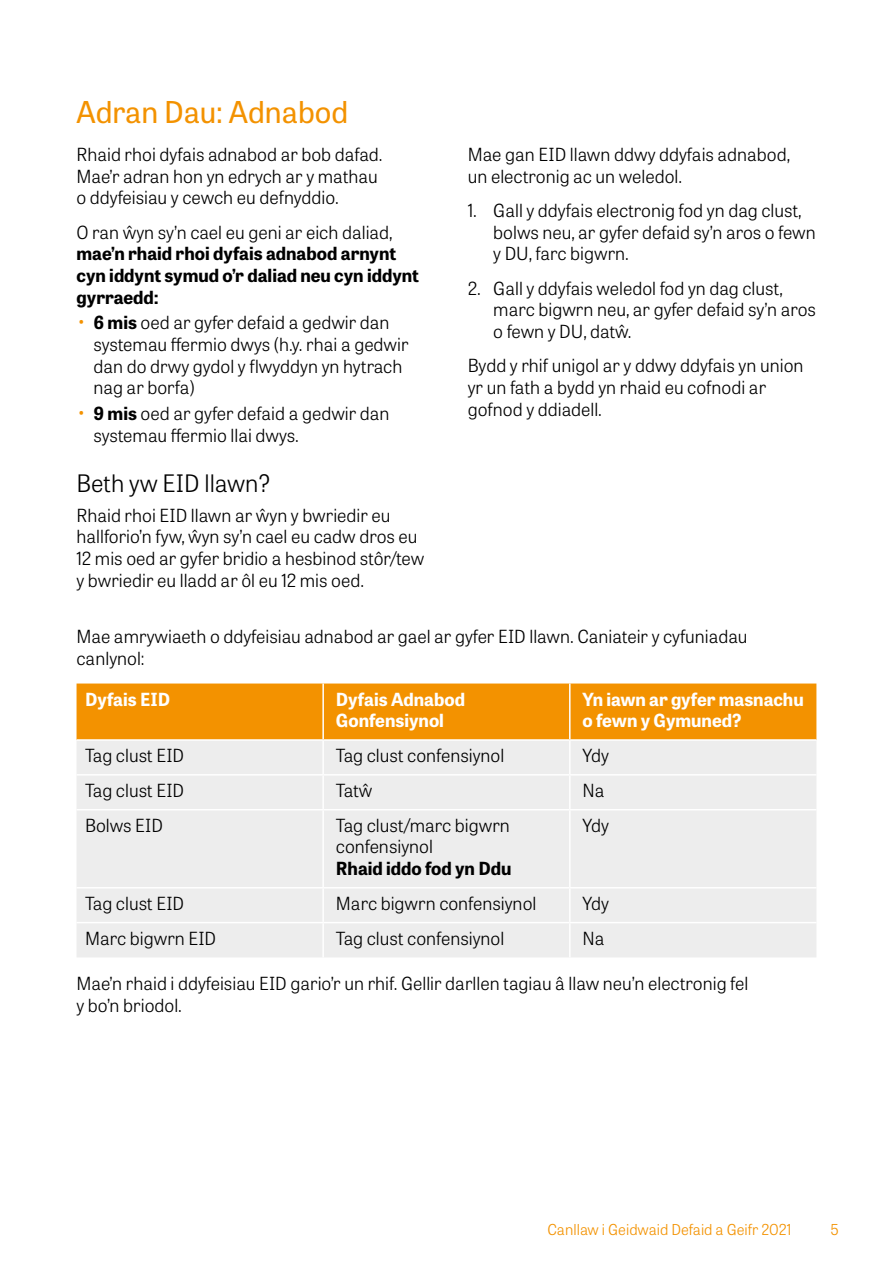
<style>
.page{position:relative;width:893px;height:1263px;background:#fff}
.page>*{position:absolute;margin:0;border:0;box-sizing:border-box;transform-origin:0 0}
.H2_Heading_1_Orange_span_columns{font:30px "Tablet Gothic";color:#f39200}
.H3_Heading{font:300 24px "Tablet Gothic";color:#000}
.P_Body{font:300 18px/21.6px "Tablet Gothic";color:#000}
.P_Numbered_list{font:300 18px/21.6px "Tablet Gothic";color:#000}
.P_bullets_body{font:300 18px/21.6px "Tablet Gothic";color:#000}
.p_body_before_bullets{font:700 18px/21.6px "Tablet Gothic";color:#000}
.P_Table_times_16pt_bold_white{font:700 18px/21.6px "Tablet Gothic";color:#fff}
.P_Body-2{font:700 18px "Tablet Gothic";color:#000}
.t1{font:300 15px "Tablet Gothic";color:#f39200}
.s1{font-weight:300}
.s2{font-size:21px;color:#f39200}
.s3{font-weight:700}
</style>
<div class="page">
<div style="left:77px;top:683px;width:739px;height:56px;background:#f39200"></div>
<div style="left:77px;top:741px;width:739px;height:216px;background:#ededed"></div>
<hr style="left:322px;top:683px;width:2px;height:56px;background:#fff">
<hr style="left:569px;top:683px;width:2px;height:56px;background:#fff">
<hr style="left:322px;top:741px;width:2px;height:33px;background:#fff">
<hr style="left:569px;top:741px;width:2px;height:33px;background:#fff">
<hr style="left:77px;top:774px;width:246px;height:1px;background:#fff">
<hr style="left:323px;top:774px;width:247px;height:1px;background:#fff">
<hr style="left:322px;top:775px;width:2px;height:34px;background:#fff">
<hr style="left:570px;top:774px;width:246px;height:1px;background:#fff">
<hr style="left:569px;top:775px;width:2px;height:34px;background:#fff">
<hr style="left:77px;top:809px;width:246px;height:1px;background:#fff">
<hr style="left:323px;top:809px;width:247px;height:1px;background:#fff">
<hr style="left:322px;top:810px;width:2px;height:77px;background:#fff">
<hr style="left:570px;top:809px;width:246px;height:1px;background:#fff">
<hr style="left:569px;top:810px;width:2px;height:77px;background:#fff">
<hr style="left:77px;top:887px;width:246px;height:1px;background:#fff">
<hr style="left:323px;top:887px;width:247px;height:1px;background:#fff">
<hr style="left:322px;top:888px;width:2px;height:34px;background:#fff">
<hr style="left:570px;top:887px;width:246px;height:1px;background:#fff">
<hr style="left:569px;top:888px;width:2px;height:34px;background:#fff">
<hr style="left:77px;top:922px;width:246px;height:1px;background:#fff">
<hr style="left:323px;top:922px;width:247px;height:1px;background:#fff">
<hr style="left:322px;top:923px;width:2px;height:34px;background:#fff">
<hr style="left:570px;top:922px;width:246px;height:1px;background:#fff">
<hr style="left:569px;top:923px;width:2px;height:34px;background:#fff">
<h2 class="H2_Heading_1_Orange_span_columns" style="left:77px;top:91px;width:273px">Adran Dau: Adnabod</h2>
<p class="P_Body" style="left:77px;top:143px;width:308px">Rhaid rhoi dyfais adnabod ar bob dafad.<br>Mae’r adran hon yn edrych ar y mathau o ddyfeisiau y cewch eu defnyddio.</p>
<p class="p_body_before_bullets" style="left:77px;top:221px;width:344px"><span class="s1">O ran ŵyn sy’n cael eu geni ar eich daliad, </span>mae’n rhaid rhoi dyfais adnabod arnynt cyn iddynt symud o’r daliad neu cyn iddynt gyrraedd:</p>
<p class="P_bullets_body" style="left:94px;top:311px;width:317px;text-indent:-17px"><span class="s2">•</span> <span class="s3">6 mis</span> oed ar gyfer defaid a gedwir dan systemau ffermio dwys (h.y. rhai a gedwir dan do drwy gydol y flwyddyn yn hytrach nag ar borfa)</p>
<p class="P_bullets_body" style="left:94px;top:402px;width:298px;text-indent:-17px"><span class="s2">•</span> <span class="s3">9 mis</span> oed ar gyfer defaid a gedwir dan systemau ffermio llai dwys.</p>
<h3 class="H3_Heading" style="left:77px;top:467px;width:196px">Beth yw EID llawn?</h3>
<p class="P_Body" style="left:77px;top:504px;width:349px">Rhaid rhoi EID llawn ar ŵyn y bwriedir eu hallforio’n fyw, ŵyn sy’n cael eu cadw dros eu 12 mis oed ar gyfer bridio a hesbinod stôr/tew y bwriedir eu lladd ar ôl eu 12 mis oed.</p>
<p class="P_Body" style="left:468px;top:143px;width:324px">Mae gan EID llawn ddwy ddyfais adnabod, un electronig ac un weledol.</p>
<p class="P_Numbered_list" style="left:493px;top:199px;width:324px;text-indent:-26px">1. Gall y ddyfais electronig fod yn dag clust, bolws neu, ar gyfer defaid sy’n aros o fewn y DU, farc bigwrn.</p>
<p class="P_Numbered_list" style="left:493px;top:277px;width:324px;text-indent:-26px">2. Gall y ddyfais weledol fod yn dag clust, marc bigwrn neu, ar gyfer defaid sy’n aros o fewn y DU, datŵ.</p>
<p class="P_Body" style="left:468px;top:354px;width:337px">Bydd y rhif unigol ar y ddwy ddyfais yn union yr un fath a bydd yn rhaid eu cofnodi ar gofnod y ddiadell.</p>
<p class="P_Body" style="left:77px;top:625px;width:672px">Mae amrywiaeth o ddyfeisiau adnabod ar gael ar gyfer EID llawn. Caniateir y cyfuniadau canlynol:</p>
<p class="P_Table_times_16pt_bold_white" style="left:85px;top:687px;width:87px">Dyfais EID</p>
<p class="P_Table_times_16pt_bold_white" style="left:336px;top:687px;width:131px">Dyfais Adnabod<br>Gonfensiynol</p>
<p class="P_Table_times_16pt_bold_white" style="left:583px;top:687px;width:223px">Yn iawn ar gyfer masnachu o fewn y Gymuned?</p>
<p class="P_Body" style="left:85px;top:744px;width:101px">Tag clust EID</p>
<p class="P_Body" style="left:336px;top:744px;width:170px">Tag clust confensiynol</p>
<p class="P_Body" style="left:583px;top:744px;width:28px">Ydy</p>
<p class="P_Body" style="left:85px;top:779px;width:101px">Tag clust EID</p>
<p class="P_Body" style="left:336px;top:779px;width:38px">Tatŵ</p>
<p class="P_Body" style="left:583px;top:779px;width:24px">Na</p>
<p class="P_Body" style="left:85px;top:814px;width:79px">Bolws EID</p>
<p class="P_Body" style="left:336px;top:814px;width:175px">Tag clust/marc bigwrn confensiynol</p>
<p class="P_Body-2" style="left:336px;top:856px;width:177px">Rhaid iddo fod yn Ddu</p>
<p class="P_Body" style="left:583px;top:814px;width:28px">Ydy</p>
<p class="P_Body" style="left:85px;top:892px;width:101px">Tag clust EID</p>
<p class="P_Body" style="left:336px;top:892px;width:202px">Marc bigwrn confensiynol</p>
<p class="P_Body" style="left:583px;top:892px;width:28px">Ydy</p>
<p class="P_Body" style="left:85px;top:927px;width:133px">Marc bigwrn EID</p>
<p class="P_Body" style="left:336px;top:927px;width:170px">Tag clust confensiynol</p>
<p class="P_Body" style="left:583px;top:927px;width:24px">Na</p>
<p class="P_Body" style="left:77px;top:972px;width:673px">Mae’n rhaid i ddyfeisiau EID gario’r un rhif. Gellir darllen tagiau â llaw neu’n electronig fel y bo’n briodol.</p>
<p class="t1" style="left:547px;top:1220px;width:245px">Canllaw i Geidwaid Defaid a Geifr 2021</p>
<p class="t1" style="left:831px;top:1220px;width:10px">5</p>
</div>
